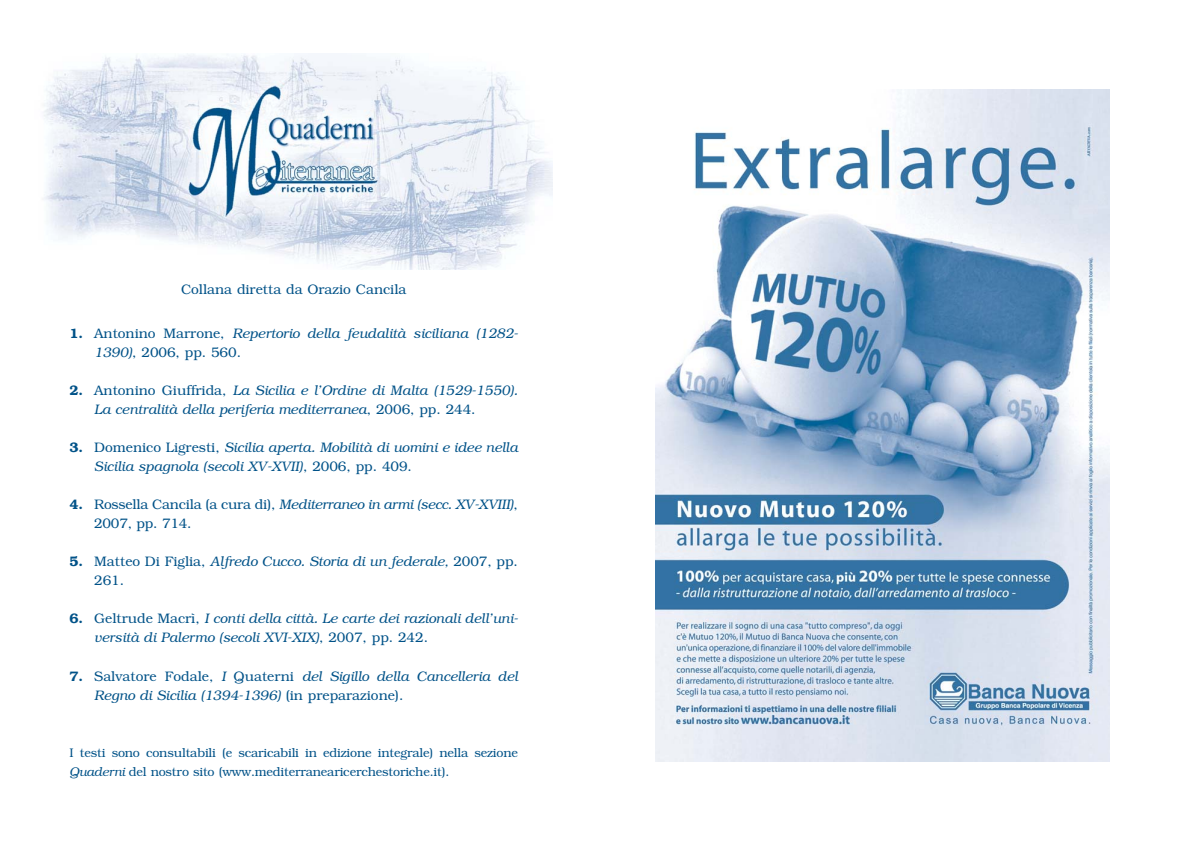
<style>
.page{position:relative;width:1177px;height:851px;background:#fff}
.page>*{position:absolute;margin:0;border:0;box-sizing:border-box;transform-origin:0 0}
.t1{font:italic 300 13.75px/19px "Bookman";color:#005288}
.t2{font:300 13.75px/19px "Bookman";color:#005288}
.t3{font:300 12.5px/19px "Bookman";letter-spacing:-.015em;color:#005288}
.s1{font-weight:600;font-style:normal}
.s2{font-style:normal}
.s3{font-weight:600}
.s4{font-style:italic}
</style>
<div class="page">
<img style="left:44px;top:53px;width:508px;height:216px">
<img style="left:655px;top:90px;width:454px;height:671px">
<p class="t2" style="left:181px;top:281px;width:227px">Collana diretta da Orazio Cancila</p>
<p class="t1" style="left:94px;top:325px;width:425px;text-indent:-25px"><span class="s1">1.</span> <span class="s2">Antonino Marrone,</span> Repertorio della feudalità siciliana (1282-<br>1390)<span class="s2">, 2006, pp. 560.</span></p>
<p class="t1" style="left:94px;top:382px;width:425px;text-indent:-25px"><span class="s1">2.</span> <span class="s2">Antonino Giuffrida,</span> La Sicilia e l’Ordine di Malta (1529-1550).<br>La centralità della periferia mediterranea<span class="s2">, 2006, pp. 244.</span></p>
<p class="t1" style="left:94px;top:439px;width:425px;text-indent:-25px"><span class="s1">3.</span> <span class="s2">Domenico Ligresti,</span> Sicilia aperta. Mobilità di uomini e idee nella<br>Sicilia spagnola (secoli XV-XVII)<span class="s2">, 2006, pp. 409.</span></p>
<p class="t2" style="left:94px;top:496px;width:425px;text-indent:-25px"><span class="s3">4.</span> Rossella Cancila (a cura di), <span class="s4">Mediterraneo in armi (secc. XV-XVIII)</span>,<br>2007, pp. 714.</p>
<p class="t1" style="left:94px;top:553px;width:425px;text-indent:-25px"><span class="s1">5.</span> <span class="s2">Matteo Di Figlia,</span> Alfredo Cucco. Storia di un federale, <span class="s2">2007, pp.<br>261.</span></p>
<p class="t1" style="left:94px;top:610px;width:425px;text-indent:-25px"><span class="s1">6.</span> <span class="s2">Geltrude Macrì,</span> I conti della città. Le carte dei razionali dell’uni&shy;versità di Palermo (secoli XVI-XIX)<span class="s2">, 2007, pp. 242.</span></p>
<p class="t1" style="left:94px;top:667px;width:425px;text-indent:-25px"><span class="s1">7.</span> <span class="s2">Salvatore Fodale,</span> I <span class="s2">Quaterni</span> del Sigillo della Cancelleria del<br>Regno di Sicilia (1394-1396) <span class="s2">(in preparazione).</span></p>
<p class="t3" style="left:69px;top:743px;width:450px">I testi sono consultabili (e scaricabili in edizione integrale) nella sezione<br><span class="s4">Quaderni</span> del nostro sito (www.mediterranearicerchestoriche.it).</p>
</div>
